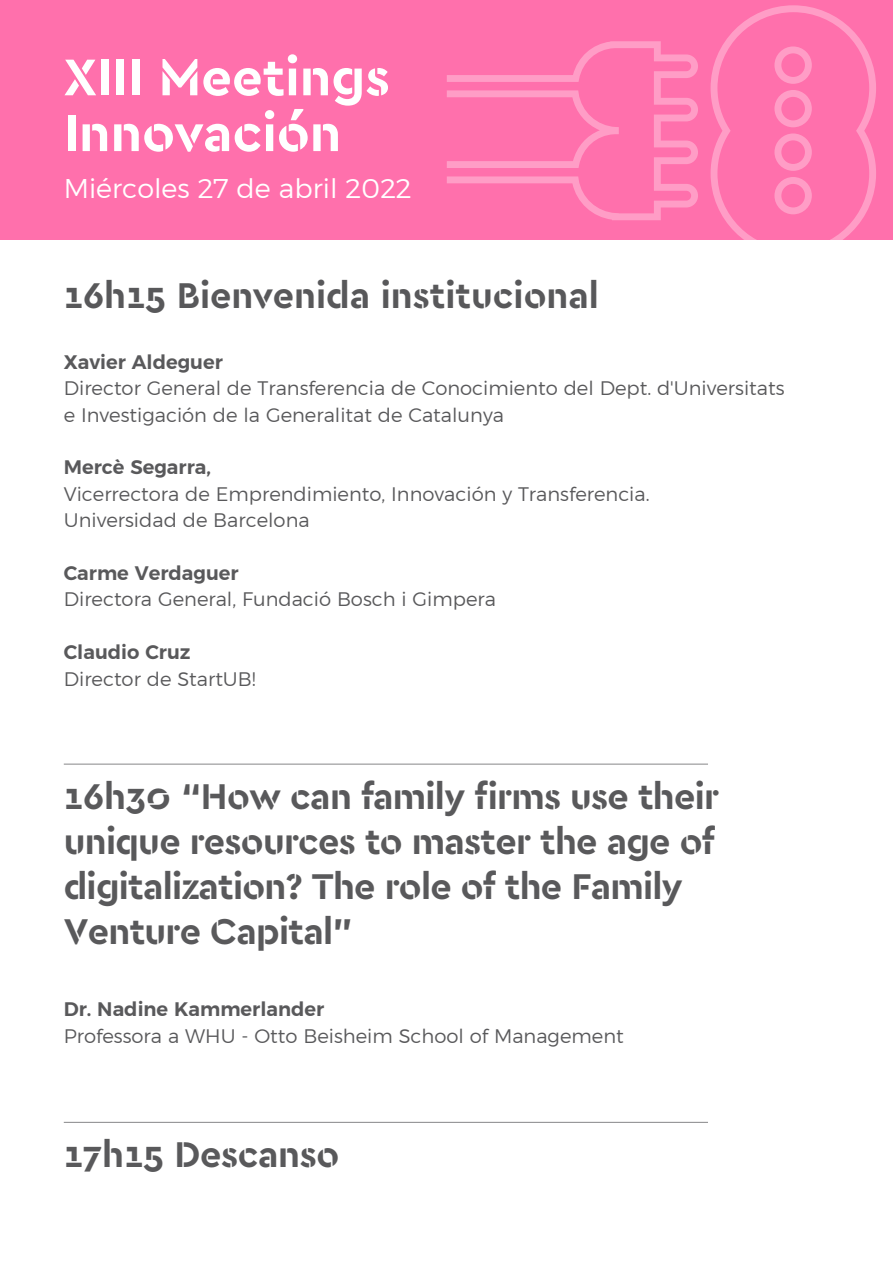
<style>
.page{position:relative;width:893px;height:1263px;background:#fff}
.page>*{position:absolute;margin:0;border:0;box-sizing:border-box;transform-origin:0 0}
.t1{font:700 54px/55.8px "Cera Stencil PRO";color:#fff}
.t2{font:700 37.5px/45px "Cera Stencil PRO";letter-spacing:-.02em;color:#59595b}
.t3{font:700 37.5px "Cera Stencil PRO";color:#58585a}
.t4{font:300 27px "Montserrat";color:#fff}
.t5{font:300 19.5px/26.4px "Montserrat";color:#59595b}
.t6{font:600 19.5px "Montserrat";color:#59595b}
</style>
<div class="page">
<div style="left:0;top:0;width:893px;height:239px;background:#ff70ac"></div>
<svg style="left:711px;top:5px;width:165px;height:235px"></svg>
<svg style="left:447px;top:41px;width:251px;height:179px"></svg>
<hr style="left:64px;top:764px;width:644px;height:1px;background:#868789">
<hr style="left:64px;top:1122px;width:644px;height:1px;background:#868789">
<h1 class="t1" style="left:64px;top:47px;width:328px">XIII Meetings<br>Innovación</h1>
<h3 class="t4" style="left:64px;top:168px;width:349px">Miércoles 27 de abril 2022</h3>
<h2 class="t3" style="left:64px;top:270px;width:537px">16h15 Bienvenida institucional</h2>
<p class="t6" style="left:64px;top:346px;width:161px">Xavier Aldeguer</p>
<p class="t5" style="left:64px;top:375px;width:722px">Director General de Transferencia de Conocimiento del Dept. d'Universitats e Investigación de la Generalitat de Catalunya</p>
<p class="t6" style="left:64px;top:452px;width:149px">Mercè Segarra,</p>
<p class="t5" style="left:64px;top:480px;width:587px">Vicerrectora de Emprendimiento, Innovación y Transferencia.<br>Universidad de Barcelona</p>
<p class="t6" style="left:64px;top:558px;width:176px">Carme Verdaguer</p>
<p class="t5" style="left:64px;top:586px;width:434px">Directora General, Fundació Bosch i Gimpera</p>
<p class="t6" style="left:64px;top:637px;width:128px">Claudio Cruz</p>
<p class="t5" style="left:64px;top:665px;width:194px">Director de StartUB!</p>
<h2 class="t2" style="left:64px;top:772px;width:657px">16h30 “How can family firms use their unique resources to master the age of digitalization? The role of the Family<br>Venture Capital”</h2>
<p class="t6" style="left:64px;top:994px;width:262px">Dr. Nadine Kammerlander</p>
<p class="t5" style="left:64px;top:1022px;width:561px">Professora a WHU - Otto Beisheim School of Management</p>
<h2 class="t2" style="left:64px;top:1130px;width:277px">17h15 Descanso</h2>
</div>
